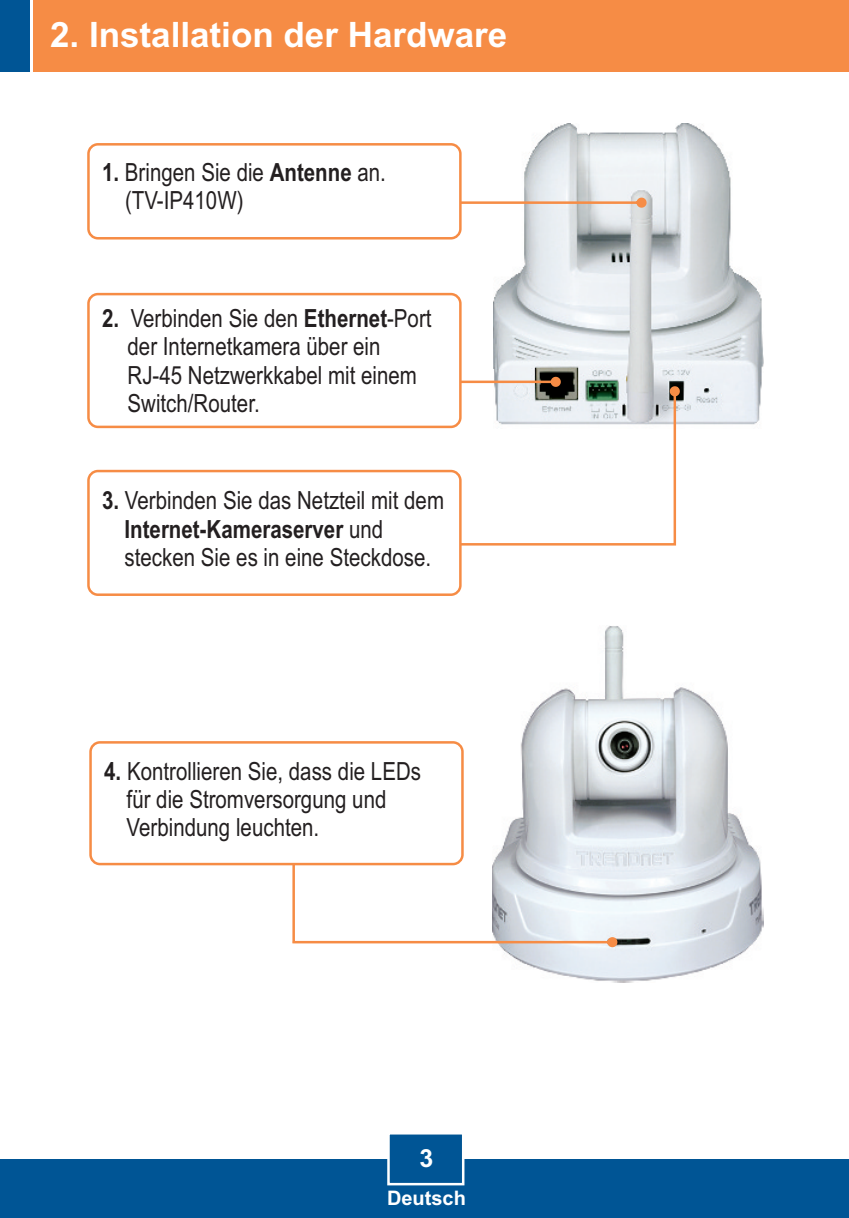
<style>
.page{position:relative;width:849px;height:1218px;background:#fff}
.page>*{position:absolute;margin:0;border:0;box-sizing:border-box;transform-origin:0 0}
.t1{font:700 35px "Arial";color:#fff}
.t2{font:25px/28.2px "Arial Narrow";color:#231f20}
.t3{font:700 25px "Arial";color:#fff}
.t4{font:700 20px "Arial";color:#fff}
.s1{font-weight:700}
</style>
<div class="page">
<img style="left:498px;top:626px;width:265px;height:356px">
<img style="left:493px;top:123px;width:270px;height:302px">
<svg style="left:461px;top:377px;width:100px;height:9px"></svg>
<svg style="left:377px;top:386px;width:303px;height:159px"></svg>
<svg style="left:461px;top:198px;width:185px;height:10px"></svg>
<svg style="left:292px;top:854px;width:325px;height:93px"></svg>
<div style="left:0;top:1159px;width:849px;height:58px;background:#005595"></div>
<div style="left:33px;top:0;width:816px;height:72px;background:#f68c45"></div>
<div style="left:0;top:0;width:30px;height:72px;background:#005595"></div>
<svg style="left:387px;top:1134px;width:78px;height:52px"></svg>
<div style="left:87px;top:470px;width:374px;height:126px;background:#fff;border:3px solid #f68c45;border-radius:9px"></div>
<div style="left:87px;top:293px;width:374px;height:135px;background:#fff;border:3px solid #f68c45;border-radius:9px"></div>
<div style="left:87px;top:143px;width:374px;height:96px;background:#fff;border:3px solid #f68c45;border-radius:9px"></div>
<div style="left:89px;top:741px;width:375px;height:124px;background:#fff;border:3px solid #f68c45;border-radius:9px"></div>
<h1 class="t1" style="left:50px;top:21px;width:459px">2. Installation der Hardware</h1>
<p class="t2" style="left:125px;top:160px;width:262px;text-indent:-23px"><span class="s1">1.</span> Bringen Sie die <span class="s1">Antenne</span> an. (TV-IP410W)</p>
<p class="t2" style="left:128px;top:306px;width:305px;text-indent:-25px"><span class="s1">2.</span> Verbinden Sie den <span class="s1">Ethernet</span>-Port der Internetkamera über ein<br>RJ-45 Netzwerkkabel mit einem<br>Switch/Router.</p>
<p class="t2" style="left:125px;top:488px;width:321px;text-indent:-22px"><span class="s1">3.</span> Verbinden Sie das Netzteil mit dem<br><span class="s1">Internet-Kameraserver</span> und stecken Sie es in eine Steckdose.</p>
<p class="t2" style="left:127px;top:759px;width:296px;text-indent:-22px"><span class="s1">4.</span> Kontrollieren Sie, dass die LEDs für die Stromversorgung und<br>Verbindung leuchten.</p>
<p class="t3" style="left:419px;top:1148px;width:15px">3</p>
<p class="t4" style="left:387px;top:1190px;width:80px">Deutsch</p>
</div>
